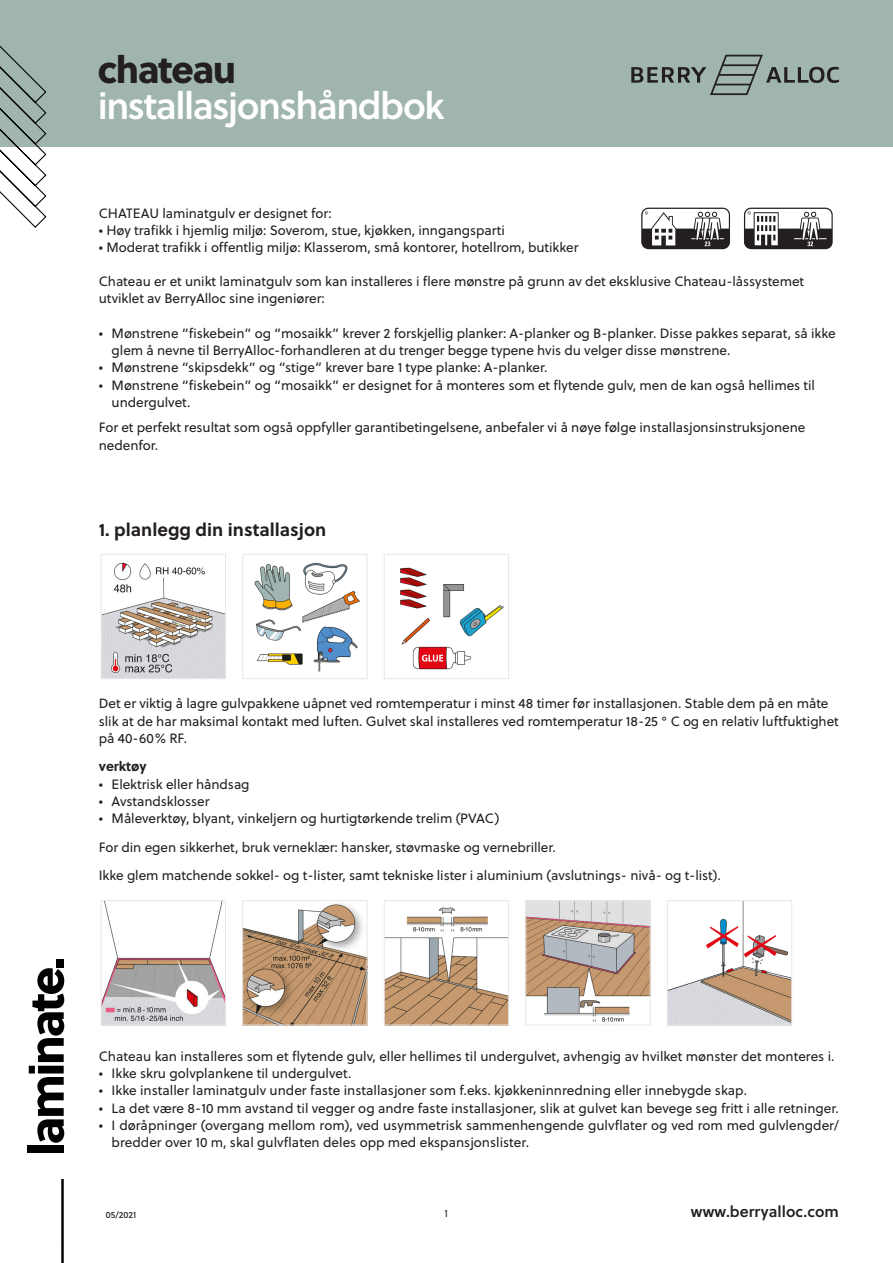
<style>
.page{position:relative;width:893px;height:1263px;background:#fff}
.page>*{position:absolute;margin:0;border:0;box-sizing:border-box;transform-origin:0 0}
.t1{font:37.5px "Soleil Sb";letter-spacing:-.04em;color:#fff}
.t2{font:37.5px "Soleil Xb";letter-spacing:-.04em;color:#231f20}
.t3{font:700 18px "Soleil";color:#231f20}
.t4{font:15.6px "Soleil Sb";color:#231f20}
.t5{font:13.5px/17.2px "Soleil";letter-spacing:-.005em;color:#231f20}
.t6{font:700 13.5px "Soleil";letter-spacing:-.005em;color:#231f20}
.t7{font:10.5px "Soleil";color:#231f20;scale:.95 1}
.t8{font:9px "Soleil Bk";color:#231f20}
</style>
<div class="page">
<div style="left:0;top:0;width:893px;height:147px;background:#a1b5b0"></div>
<svg style="left:631px;top:55px;width:208px;height:40px"></svg>
<svg style="left:0;top:45px;width:47px;height:183px"></svg>
<div style="left:28px;top:1145px;width:36px;height:8px;background:#000"></div>
<svg style="left:29px;top:968px;width:35px;height:175px"></svg>
<div style="left:56px;top:959px;width:8px;height:8px;background:#000"></div>
<hr style="left:61px;top:1179px;width:3px;height:84px;background:#000">
<svg style="left:641px;top:208px;width:89px;height:41px"></svg>
<svg style="left:744px;top:208px;width:89px;height:41px"></svg>
<img style="left:103px;top:562px;width:121px;height:115px">
<div style="left:101px;top:554px;width:125px;height:125px;border:1px solid #e6e7e9"></div>
<img style="left:254px;top:562px;width:106px;height:110px">
<div style="left:242px;top:554px;width:125px;height:125px;border:1px solid #e6e7e9"></div>
<img style="left:400px;top:567px;width:104px;height:103px">
<div style="left:384px;top:554px;width:125px;height:125px;border:1px solid #e6e7e9"></div>
<img style="left:103px;top:902px;width:121px;height:121px">
<div style="left:101px;top:900px;width:125px;height:125px;border:1px solid #e6e7e9"></div>
<img style="left:244px;top:904px;width:121px;height:119px">
<div style="left:242px;top:900px;width:125px;height:125px;border:1px solid #e6e7e9"></div>
<img style="left:527px;top:902px;width:122px;height:120px">
<div style="left:525px;top:900px;width:126px;height:125px;border:1px solid #e6e7e9"></div>
<img style="left:386px;top:907px;width:121px;height:116px">
<div style="left:384px;top:900px;width:125px;height:125px;border:1px solid #e6e7e9"></div>
<img style="left:669px;top:902px;width:121px;height:121px">
<div style="left:667px;top:900px;width:125px;height:125px;border:1px solid #e6e7e9"></div>
<h1 class="t2" style="left:98px;top:40px;width:140px">chateau</h1>
<h1 class="t1" style="left:98px;top:77px;width:348px">installasjonshåndbok</h1>
<p class="t5" style="left:99px;top:204px;width:234px">CHATEAU laminatgulv er designet for:</p>
<p class="t5" style="left:99px;top:221px;width:407px">• Høy trafikk i hjemlig miljø: Soverom, stue, kjøkken, inngangsparti</p>
<p class="t5" style="left:99px;top:239px;width:481px">• Moderat trafikk i offentlig miljø: Klasserom, små kontorer, hotellrom, butikker</p>
<p class="t5" style="left:99px;top:272px;width:707px">Chateau er et unikt laminatgulv som kan installeres i flere mønstre på grunn av det eksklusive Chateau-låssystemet utviklet av BerryAlloc sine ingeniører:</p>
<p class="t5" style="left:112px;top:324px;width:725px;text-indent:-13px">• Mønstrene “fiskebein” og “mosaikk” krever 2 forskjellig planker: A-planker og B-planker. Disse pakkes separat, så ikke glem å nevne til BerryAlloc-forhandleren at du trenger begge typene hvis du velger disse mønstrene.</p>
<p class="t5" style="left:99px;top:359px;width:450px">• Mønstrene “skipsdekk” og “stige” krever bare 1 type planke: A-planker.</p>
<p class="t5" style="left:112px;top:376px;width:705px;text-indent:-13px">• Mønstrene “fiskebein” og “mosaikk” er designet for å monteres som et flytende gulv, men de kan også hellimes til undergulvet.</p>
<p class="t5" style="left:99px;top:419px;width:708px">For et perfekt resultat som også oppfyller garantibetingelsene, anbefaler vi å nøye følge installasjonsinstruksjonene nedenfor.</p>
<h2 class="t3" style="left:99px;top:515px;width:229px">1. planlegg din installasjon</h2>
<p class="t5" style="left:99px;top:695px;width:742px">Det er viktig å lagre gulvpakkene uåpnet ved romtemperatur i minst 48 timer før installasjonen. Stable dem på en måte slik at de har maksimal kontakt med luften. Gulvet skal installeres ved romtemperatur 18-25 ° C og en relativ luftfuktighet på 40-60% RF.</p>
<p class="t6" style="left:99px;top:756px;width:49px">verktøy</p>
<p class="t5" style="left:99px;top:775px;width:152px">• Elektrisk eller håndsag</p>
<p class="t5" style="left:99px;top:792px;width:112px">• Avstandsklosser</p>
<p class="t5" style="left:99px;top:804px;width:623px;line-height:28.5px">• Måleverktøy, blyant, vinkeljern og hurtigtørkende trelim (PVAC)<br>For din egen sikkerhet, bruk verneklær: hansker, støvmaske og vernebriller.<br>Ikke glem matchende sokkel- og t-lister, samt tekniske lister i aluminium (avslutnings- nivå- og t-list).</p>
<p class="t5" style="left:99px;top:1047px;width:737px">Chateau kan installeres som et flytende gulv, eller hellimes til undergulvet, avhengig av hvilket mønster det monteres i.</p>
<p class="t5" style="left:99px;top:1064px;width:254px">• Ikke skru golvplankene til undergulvet.</p>
<p class="t5" style="left:99px;top:1081px;width:650px">• Ikke installer laminatgulv under faste installasjoner som f.eks. kjøkkeninnredning eller innebygde skap.</p>
<p class="t5" style="left:99px;top:1099px;width:742px">• La det være 8-10 mm avstand til vegger og andre faste installasjoner, slik at gulvet kan bevege seg fritt i alle retninger.</p>
<p class="t5" style="left:112px;top:1116px;width:729px;text-indent:-13px">• I døråpninger (overgang mellom rom), ved usymmetrisk sammenhengende gulvflater og ved rom med gulvlengder/ bredder over 10 m, skal gulvflaten deles opp med ekspansjonslister.</p>
<p class="t8" style="left:106px;top:1208px;width:32px">05/2021</p>
<p class="t4" style="left:691px;top:1199px;width:150px">www.berryalloc.com</p>
<p class="t7" style="left:444px;top:1206px;width:5px">1</p>
</div>
